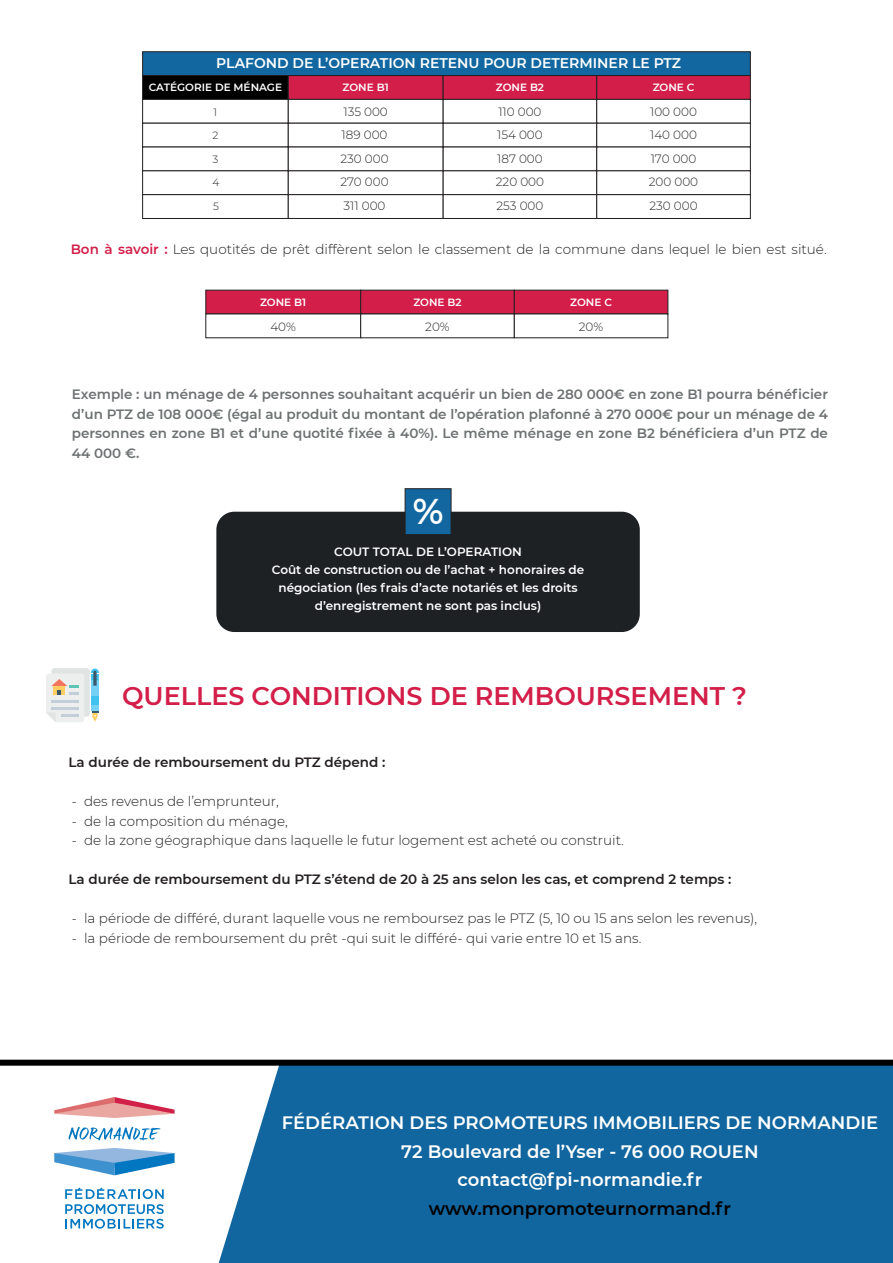
<style>
.page{position:relative;width:893px;height:1263px;background:#fff}
.page>*{position:absolute;margin:0;border:0;box-sizing:border-box;transform-origin:0 0}
.t1{font:600 35.7px "Montserrat";color:#fff}
.t2{font:600 25.5px "Montserrat";color:#d31e49}
.t3{font:600 18px/28.5px "Montserrat";color:#fff;text-align:center}
.t4{font:600 18px "Montserrat";color:#000001}
.t5{font:600 13.95px "Montserrat";color:#fff}
.t6{font:300 13.5px "Montserrat";color:#231f20}
.t7{font:600 13.5px/19.5px "Montserrat";color:#6d7172;text-align:justify}
.t8{font:600 13.5px "Montserrat";color:#231f20}
.t9{font:600 12px/18px "Montserrat";color:#fff;text-align:center}
.t10{font:300 12px/23.9px "Montserrat";color:#231f20}
.t11{font:600 10.5px "Montserrat";color:#fff}
.t12{font:300 10.5px/22.6px "Montserrat";color:#231f20}
.s1{font-weight:600;color:#d31e49}
</style>
<div class="page">
<div style="left:142px;top:51px;width:609px;height:25px;background:#1267a0;border:1px solid #231f20"></div>
<div style="left:142px;top:75px;width:147px;height:25px;background:#000001;border:1px solid #231f20"></div>
<div style="left:288px;top:75px;width:155px;height:25px;background:#d31e49;border:1px solid #231f20"></div>
<div style="left:443px;top:75px;width:154px;height:25px;background:#d31e49;border:1px solid #231f20"></div>
<div style="left:142px;top:99px;width:147px;height:25px;background:#fff;border:1px solid #231f20"></div>
<div style="left:142px;top:123px;width:147px;height:24px;background:#fff;border:1px solid #231f20"></div>
<div style="left:142px;top:170px;width:147px;height:25px;background:#fff;border:1px solid #231f20"></div>
<div style="left:142px;top:194px;width:147px;height:25px;background:#fff;border:1px solid #231f20"></div>
<div style="left:288px;top:99px;width:155px;height:25px;background:#fff;border:1px solid #231f20"></div>
<div style="left:288px;top:123px;width:155px;height:24px;background:#fff;border:1px solid #231f20"></div>
<div style="left:288px;top:170px;width:155px;height:25px;background:#fff;border:1px solid #231f20"></div>
<div style="left:288px;top:194px;width:155px;height:25px;background:#fff;border:1px solid #231f20"></div>
<div style="left:443px;top:99px;width:154px;height:25px;background:#fff;border:1px solid #231f20"></div>
<div style="left:443px;top:123px;width:154px;height:24px;background:#fff;border:1px solid #231f20"></div>
<div style="left:443px;top:170px;width:154px;height:25px;background:#fff;border:1px solid #231f20"></div>
<div style="left:443px;top:194px;width:154px;height:25px;background:#fff;border:1px solid #231f20"></div>
<div style="left:596px;top:75px;width:155px;height:25px;background:#d31e49;border:1px solid #231f20"></div>
<div style="left:596px;top:99px;width:155px;height:25px;background:#fff;border:1px solid #231f20"></div>
<div style="left:596px;top:123px;width:155px;height:24px;background:#fff;border:1px solid #231f20"></div>
<div style="left:596px;top:170px;width:155px;height:25px;background:#fff;border:1px solid #231f20"></div>
<div style="left:596px;top:194px;width:155px;height:25px;background:#fff;border:1px solid #231f20"></div>
<div style="left:205px;top:290px;width:156px;height:24px;background:#d31e49;border:1px solid #231f20"></div>
<div style="left:360px;top:290px;width:155px;height:24px;background:#d31e49;border:1px solid #231f20"></div>
<div style="left:514px;top:290px;width:154px;height:24px;background:#d31e49;border:1px solid #231f20"></div>
<div style="left:216px;top:512px;width:424px;height:120px;background:#1d2124;border-radius:18px"></div>
<div style="left:405px;top:488px;width:46px;height:47px;background:#1267a0;border:1px solid #231f20"></div>
<svg style="left:46px;top:668px;width:53px;height:54px;background:#d4dfde"></svg>
<div style="left:219px;top:1066px;width:674px;height:197px;background:#12669f"></div>
<div style="left:0;top:1060px;width:893px;height:6px;background:#000001"></div>
<svg style="left:54px;top:1148px;width:121px;height:27px"></svg>
<svg style="left:54px;top:1097px;width:121px;height:21px"></svg>
<svg style="left:69px;top:1127px;width:91px;height:14px"></svg>
<svg style="left:65px;top:1187px;width:99px;height:42px"></svg>
<p class="t5" style="left:216px;top:53px;width:466px">PLAFOND DE L’OPERATION RETENU POUR DETERMINER LE PTZ</p>
<p class="t11" style="left:149px;top:80px;width:135px">CATÉGORIE DE MÉNAGE</p>
<p class="t12" style="left:212px;top:101px;width:7px">1<br>2</p>
<p class="t12" style="left:212px;top:147px;width:7px">3</p>
<p class="t12" style="left:213px;top:171px;width:8px">4</p>
<p class="t12" style="left:213px;top:195px;width:7px">5</p>
<p class="t11" style="left:653px;top:80px;width:43px">ZONE C</p>
<p class="t10" style="left:650px;top:100px;width:48px;line-height:22.5px">100 000<br>140 000</p>
<p class="t10" style="left:649px;top:146px;width:51px">170 000<br>200 000<br>230 000</p>
<p class="t6" style="left:71px;top:240px;width:757px"><span class="s1">Bon à savoir :</span> Les quotités de prêt diffèrent selon le classement de la commune dans lequel le bien est situé.</p>
<p class="t11" style="left:343px;top:80px;width:48px">ZONE B1</p>
<p class="t11" style="left:496px;top:80px;width:50px">ZONE B2</p>
<p class="t10" style="left:342px;top:100px;width:48px;line-height:22.5px">135 000<br>189 000</p>
<p class="t10" style="left:497px;top:100px;width:47px;line-height:22.5px">110 000<br>154 000</p>
<p class="t10" style="left:496px;top:146px;width:50px;text-align:justify">187 000<br>220 000<br>253 000</p>
<p class="t10" style="left:340px;top:146px;width:50px;text-align:justify">230 000<br>270 000<br>311 000</p>
<p class="t11" style="left:260px;top:295px;width:48px">ZONE B1</p>
<p class="t11" style="left:413px;top:295px;width:50px">ZONE B2</p>
<p class="t10" style="left:425px;top:314px;width:26px">20%</p>
<p class="t10" style="left:270px;top:314px;width:27px">40%</p>
<p class="t11" style="left:570px;top:295px;width:43px">ZONE C</p>
<p class="t10" style="left:579px;top:314px;width:26px">20%</p>
<p class="t7" style="left:72px;top:384px;width:757px">Exemple : un ménage de 4 personnes souhaitant acquérir un bien de 280 000€ en zone B1 pourra bénéficier d’un PTZ de 108 000€ (égal au produit du montant de l’opération plafonné à 270 000€ pour un ménage de 4 personnes en zone B1 et d’une quotité fixée à 40%). Le même ménage en zone B2 bénéficiera d’un PTZ de 44 000 €.</p>
<h1 class="t1" style="left:413px;top:485px;width:32px">%</h1>
<p class="t9" style="left:272px;top:542px;width:314px">COUT TOTAL DE L’OPERATION<br>Coût de construction ou de l’achat + honoraires de négociation (les frais d’acte notariés et les droits d’enregistrement ne sont pas inclus)</p>
<h2 class="t2" style="left:122px;top:678px;width:626px">QUELLES CONDITIONS DE REMBOURSEMENT ?</h2>
<p class="t8" style="left:68px;top:753px;width:318px">La durée de remboursement du PTZ dépend :</p>
<p class="t6" style="left:72px;top:792px;width:208px">- des revenus de l’emprunteur,</p>
<p class="t6" style="left:72px;top:812px;width:217px">- de la composition du ménage,</p>
<p class="t6" style="left:72px;top:831px;width:553px">- de la zone géographique dans laquelle le futur logement est acheté ou construit.</p>
<p class="t8" style="left:68px;top:870px;width:664px">La durée de remboursement du PTZ s’étend de 20 à 25 ans selon les cas, et comprend 2 temps :</p>
<p class="t6" style="left:72px;top:909px;width:687px">- la période de différé, durant laquelle vous ne remboursez pas le PTZ (5, 10 ou 15 ans selon les revenus),</p>
<p class="t6" style="left:72px;top:929px;width:571px">- la période de remboursement du prêt -qui suit le différé- qui varie entre 10 et 15 ans.</p>
<h3 class="t3" style="left:282px;top:1108px;width:598px">FÉDÉRATION DES PROMOTEURS IMMOBILIERS DE NORMANDIE<br>72 Boulevard de l’Yser - 76 000 ROUEN contact@fpi-normandie.fr</h3>
<h3 class="t4" style="left:429px;top:1195px;width:304px">www.monpromoteurnormand.fr</h3>
</div>
